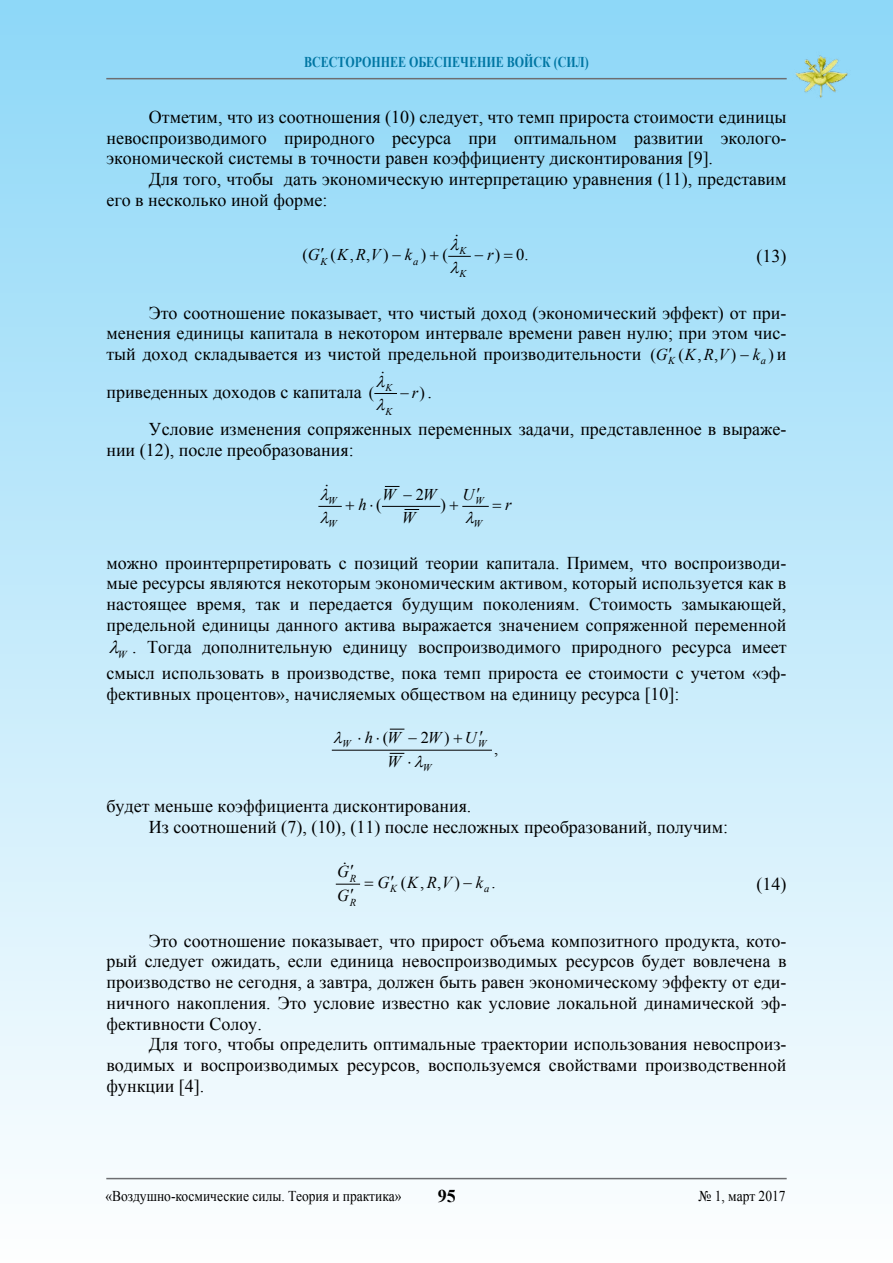
<style>
.page{position:relative;width:893px;height:1263px;background:#fff}
.page>*{position:absolute;margin:0;border:0;box-sizing:border-box;transform-origin:0 0}
.t1{font:18px/20.7px "Times New Roman";color:#000;text-align:justify}
.t2{font:700 18px "Times New Roman";color:#000}
.t3{font:16.65px "Times New Roman";color:#000}
.t4{font:italic 16.65px "Times New Roman";color:#000}
.t5{font:16.5px "Times New Roman";color:#000}
.t6{font:16.35px "Times New Roman";color:#000}
.t7{font:italic 16.35px "Times New Roman";color:#000}
.t8{font:15px "Times New Roman";color:#000;scale:.9 1}
.t9{font:700 15px "Times New Roman";color:#0076a3;scale:.8 1}
.t10{font:italic 10.65px "Times New Roman";color:#000}
.t11{font:italic 10.5px "Times New Roman";color:#000}
.s1{font-style:italic}
.s2{font-size:16.5px}
.s3{font-style:italic;font-size:16.5px}
.s4{font-style:normal;font-size:18px}
.s5{font-size:16.35px}
.s6{font-style:normal}
</style>
<div class="page">
<div style="left:0;top:0;width:893px;height:1263px;background:linear-gradient(to bottom,#8dd7f8,#fefefe)"></div>
<hr style="left:106px;top:78px;width:681px;height:1px;background:#6d6e71">
<hr style="left:106px;top:1178px;width:681px;height:1px;background:#6d6e71">
<img style="left:792px;top:52px;width:58px;height:47px">
<svg style="left:385px;top:486px;width:14px;height:1px"></svg>
<svg style="left:405px;top:509px;width:14px;height:1px"></svg>
<hr style="left:382px;top:506px;width:58px;height:1px;background:#000">
<svg style="left:390px;top:729px;width:14px;height:1px"></svg>
<svg style="left:390px;top:753px;width:14px;height:1px"></svg>
<hr style="left:332px;top:750px;width:159px;height:1px;background:#000">
<svg style="left:321px;top:248px;width:3px;height:5px"></svg>
<svg style="left:430px;top:252px;width:9px;height:8px"></svg>
<svg style="left:504px;top:254px;width:9px;height:4px"></svg>
<svg style="left:449px;top:256px;width:21px;height:17px"></svg>
<svg style="left:450px;top:235px;width:12px;height:15px"></svg>
<svg style="left:669px;top:348px;width:3px;height:5px"></svg>
<svg style="left:375px;top:393px;width:21px;height:18px"></svg>
<svg style="left:376px;top:372px;width:12px;height:15px"></svg>
<svg style="left:450px;top:502px;width:51px;height:21px"></svg>
<svg style="left:319px;top:485px;width:35px;height:38px"></svg>
<svg style="left:109px;top:640px;width:14px;height:13px"></svg>
<svg style="left:414px;top:756px;width:13px;height:11px"></svg>
<svg style="left:334px;top:732px;width:12px;height:11px"></svg>
<svg style="left:454px;top:735px;width:8px;height:8px"></svg>
<svg style="left:391px;top:876px;width:3px;height:5px"></svg>
<svg style="left:336px;top:882px;width:37px;height:12px"></svg>
<svg style="left:344px;top:862px;width:9px;height:8px"></svg>
<p class="t9" style="left:304px;top:51px;width:357px">ВСЕСТОРОННЕЕ ОБЕСПЕЧЕНИЕ ВОЙСК (СИЛ)</p>
<p class="t1" style="left:106px;top:106px;width:682px;text-indent:43px">Отметим, что из соотношения (10) следует, что темп прироста стоимости единицы невоспроизводимого природного ресурса при оптимальном развитии эколого&shy;экономической системы в точности равен коэффициенту дисконтирования [9].</p>
<p class="t1" style="left:106px;top:168px;width:682px;text-indent:43px">Для того, чтобы дать экономическую интерпретацию уравнения (11), представим его в несколько иной форме:</p>
<p class="t6" style="left:302px;top:244px;width:147px">(<span class="s1">G</span> (<span class="s1">K</span>,<span class="s1">R</span>,<span class="s1">V</span>)−<span class="s1">k</span> ) (</p>
<p class="t6" style="left:474px;top:244px;width:56px">−<span class="s1">r</span>) 0.</p>
<p class="t11" style="left:459px;top:267px;width:9px">K</p>
<p class="t11" style="left:459px;top:243px;width:9px">K</p>
<p class="t11" style="left:320px;top:254px;width:9px">K</p>
<p class="t11" style="left:413px;top:254px;width:7px">a</p>
<p class="t1" style="left:757px;top:245px;width:32px">(13)</p>
<p class="t1" style="left:106px;top:302px;width:682px;text-indent:43px">Это соотношение показывает, что чистый доход (экономический эффект) от при&shy;менения единицы капитала в некотором интервале времени равен нулю; при этом чис&shy;тый доход складывается из чистой предельной производительности <span class="s2">(</span><span class="s3">G K R V</span> − <span class="s3">k</span> и</p>
<p class="t5" style="left:678px;top:344px;width:59px">(,,)</p>
<p class="t5" style="left:768px;top:344px;width:7px">)</p>
<p class="t11" style="left:668px;top:354px;width:9px">K</p>
<p class="t11" style="left:761px;top:354px;width:7px">a</p>
<p class="t11" style="left:385px;top:380px;width:48px">K− <span class="s4">.</span></p>
<p class="t1" style="left:106px;top:418px;width:682px;text-indent:43px">Условие изменения сопряженных переменных задачи, представленное в выраже&shy;нии (12), после преобразования:</p>
<p class="t1" style="left:106px;top:381px;width:269px">приведенных доходов с капитала <span class="s5">(</span></p>
<p class="t7" style="left:412px;top:381px;width:14px">r<span class="s6">)</span></p>
<p class="t11" style="left:385px;top:404px;width:8px">K</p>
<p class="t7" style="left:382px;top:483px;width:56px">W − <span class="s6">2</span>W</p>
<p class="t11" style="left:328px;top:493px;width:10px">W</p>
<p class="t6" style="left:441px;top:494px;width:7px">)</p>
<p class="t7" style="left:358px;top:494px;width:25px">h⋅<span class="s6">(</span></p>
<p class="t7" style="left:402px;top:506px;width:15px">W</p>
<p class="t11" style="left:328px;top:517px;width:10px">W</p>
<p class="t7" style="left:462px;top:483px;width:13px">U</p>
<p class="t11" style="left:475px;top:493px;width:10px">W</p>
<p class="t11" style="left:474px;top:517px;width:10px">W</p>
<p class="t7" style="left:505px;top:494px;width:8px">r</p>
<p class="t1" style="left:106px;top:552px;width:682px">можно проинтерпретировать с позиций теории капитала. Примем, что воспроизводи&shy;мые ресурсы являются некоторым экономическим активом, который используется как в настоящее время, так и передается будущим поколениям. Стоимость замыкающей, предельной единицы данного актива выражается значением сопряженной переменной</p>
<p class="t1" style="left:106px;top:634px;width:682px;line-height:25.5px;text-align:right"><sub>W</sub> . Тогда дополнительную единицу воспроизводимого природного ресурса имеет смысл использовать в производстве, пока темп прироста ее стоимости с учетом «эф-</p>
<p class="t1" style="left:106px;top:683px;width:575px">фективных процентов», начисляемых обществом на единицу ресурса [10]:</p>
<p class="t6" style="left:358px;top:727px;width:32px">⋅ ⋅(</p>
<p class="t6" style="left:408px;top:727px;width:43px">−2 )</p>
<p class="t11" style="left:423px;top:761px;width:10px">W</p>
<p class="t7" style="left:365px;top:726px;width:38px">h W</p>
<p class="t7" style="left:428px;top:726px;width:15px">W</p>
<p class="t7" style="left:465px;top:726px;width:13px">U</p>
<p class="t11" style="left:342px;top:736px;width:10px">W</p>
<p class="t11" style="left:478px;top:736px;width:10px">W</p>
<p class="t7" style="left:387px;top:751px;width:26px">W ⋅</p>
<p class="t6" style="left:494px;top:738px;width:6px">,</p>
<p class="t1" style="left:149px;top:796px;width:581px;text-indent:-43px">будет меньше коэффициента дисконтирования.<br>Из соотношений (7), (10), (11) после несложных преобразований, получим:</p>
<p class="t3" style="left:401px;top:871px;width:84px">(,,)−<span class="s1">k</span></p>
<p class="t3" style="left:491px;top:871px;width:6px">.</p>
<p class="t4" style="left:337px;top:860px;width:13px">G</p>
<p class="t10" style="left:350px;top:871px;width:8px">R</p>
<p class="t4" style="left:378px;top:871px;width:76px">G KRV</p>
<p class="t10" style="left:390px;top:881px;width:9px">K</p>
<p class="t10" style="left:484px;top:881px;width:7px">a</p>
<p class="t4" style="left:337px;top:884px;width:13px">G</p>
<p class="t10" style="left:350px;top:895px;width:8px">R</p>
<p class="t1" style="left:757px;top:873px;width:32px">(14)</p>
<p class="t1" style="left:106px;top:930px;width:682px;text-indent:43px">Это соотношение показывает, что прирост объема композитного продукта, кото&shy;рый следует ожидать, если единица невоспроизводимых ресурсов будет вовлечена в производство не сегодня, а завтра, должен быть равен экономическому эффекту от еди&shy;ничного накопления. Это условие известно как условие локальной динамической эф&shy;фективности Солоу.</p>
<p class="t1" style="left:106px;top:1033px;width:682px;text-indent:43px">Для того, чтобы определить оптимальные траектории использования невоспроиз&shy;водимых и воспроизводимых ресурсов, воспользуемся свойствами производственной функции [4].</p>
<p class="t8" style="left:105px;top:1186px;width:330px">«Воздушно-космические силы. Теория и практика»</p>
<p class="t2" style="left:438px;top:1184px;width:19px">95</p>
<p class="t8" style="left:699px;top:1186px;width:98px">№ 1, март 2017</p>
</div>
